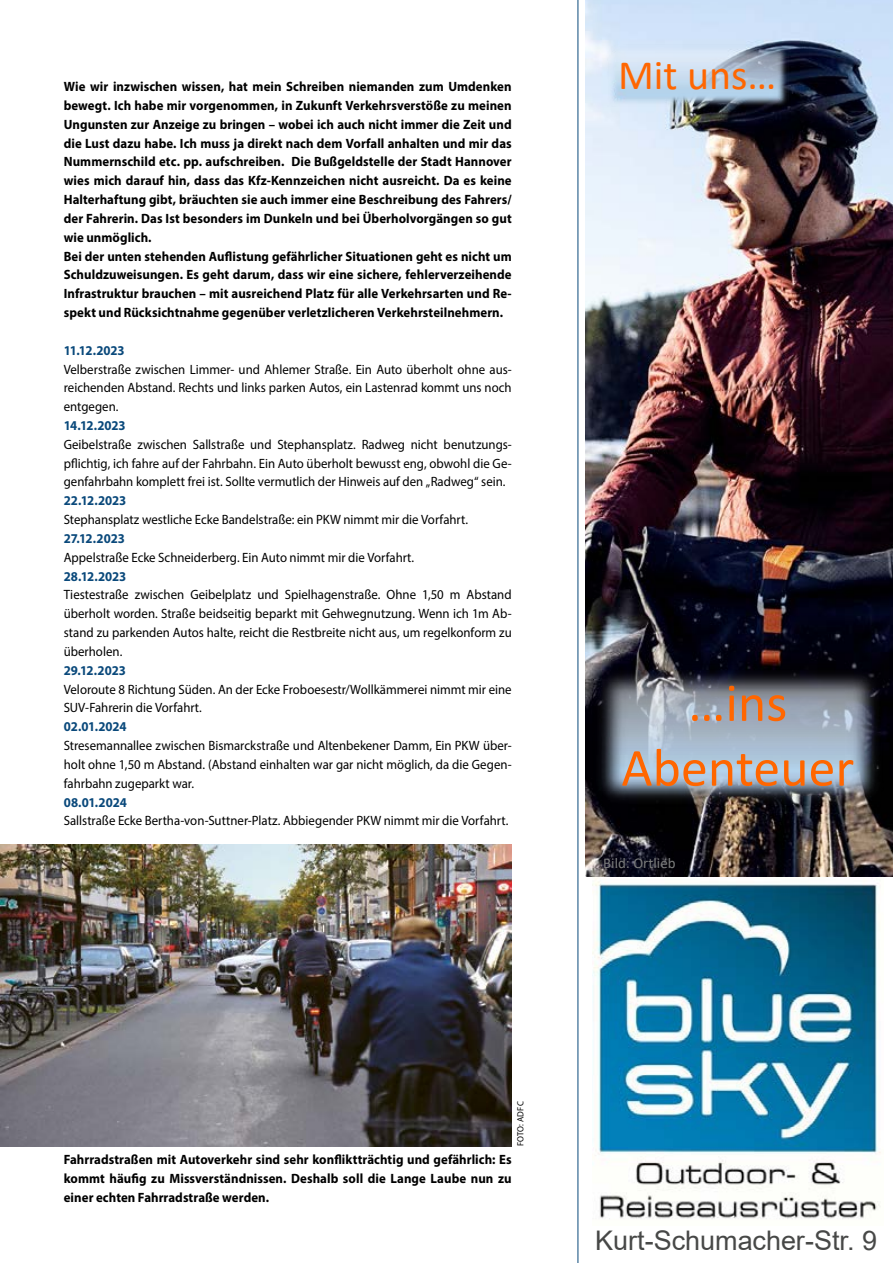
<style>
.page{position:relative;width:893px;height:1263px;background:#fff}
.page>*{position:absolute;margin:0;border:0;box-sizing:border-box;transform-origin:0 0}
.t1{font:54px/64.8px "Calibri";color:#f60;text-align:center}
.t2{font:42px "Calibri";color:#f60}
.t3{font:27px "Arial";color:#474847}
.t4{font:15px "Calibri";color:#7b7c7c}
.HannoRad_Grundtext{font:13.5px/18.9px "Myriad Pro";color:#000;text-align:justify;scale:.95 1}
.BU_9pt_Bold{font:700 13.5px/18.9px "Myriad Pro";letter-spacing:.005em;color:#000;text-align:justify;scale:.95 1}
.BU_9pt_Bold-2{font:700 13.5px "Myriad Pro";letter-spacing:-.01em;color:#0a497b;scale:.95 1}
.Fotozeile{font:9px "Myriad Pro";letter-spacing:.025em;color:#000;scale:.95 1}
</style>
<div class="page">
<img style="left:592px;top:878px;width:289px;height:341px">
<img style="left:585px;top:0;width:308px;height:877px">
<img style="left:607px;top:44px;width:182px;height:62px">
<img style="left:592px;top:664px;width:291px;height:142px">
<hr style="left:578px;top:0;width:1px;height:1263px;background:#0a497b">
<img style="left:0;top:844px;width:512px;height:302px">
<p class="BU_9pt_Bold" style="left:64px;top:77px;width:473px">Wie wir inzwischen wissen, hat mein Schreiben niemanden zum Umdenken bewegt. Ich habe mir vorgenommen, in Zukunft Verkehrsverstöße zu meinen Ungunsten zur Anzeige zu bringen – wobei ich auch nicht immer die Zeit und die Lust dazu habe. Ich muss ja direkt nach dem Vorfall anhalten und mir das Nummernschild etc. pp. aufschreiben. Die Bußgeldstelle der Stadt Hannover wies mich darauf hin, dass das Kfz-Kennzeichen nicht ausreicht. Da es keine Halterhaftung gibt, bräuchten sie auch immer eine Beschreibung des Fahrers/ der Fahrerin. Das Ist besonders im Dunkeln und bei Überholvorgängen so gut wie unmöglich.</p>
<p class="BU_9pt_Bold" style="left:64px;top:246px;width:473px">Bei der unten stehenden Auflistung gefährlicher Situationen geht es nicht um Schuldzuweisungen. Es geht darum, dass wir eine sichere, fehlerverzeihende Infrastruktur brauchen – mit ausreichend Platz für alle Verkehrsarten und Re&shy;spekt und Rücksichtnahme gegenüber verletzlicheren Verkehrsteilnehmern.</p>
<p class="BU_9pt_Bold-2" style="left:64px;top:341px;width:66px">11.12.2023</p>
<p class="HannoRad_Grundtext" style="left:64px;top:359px;width:473px">Velberstraße zwischen Limmer- und Ahlemer Straße. Ein Auto überholt ohne aus&shy;reichenden Abstand. Rechts und links parken Autos, ein Lastenrad kommt uns noch entgegen.</p>
<p class="BU_9pt_Bold-2" style="left:64px;top:417px;width:67px">14.12.2023</p>
<p class="HannoRad_Grundtext" style="left:64px;top:435px;width:473px">Geibelstraße zwischen Sallstraße und Stephansplatz. Radweg nicht benutzungs&shy;pflichtig, ich fahre auf der Fahrbahn. Ein Auto überholt bewusst eng, obwohl die Ge&shy;genfahrbahn komplett frei ist. Sollte vermutlich der Hinweis auf den „Radweg“ sein.</p>
<p class="BU_9pt_Bold-2" style="left:64px;top:492px;width:67px">22.12.2023</p>
<p class="HannoRad_Grundtext" style="left:64px;top:510px;width:427px">Stephansplatz westliche Ecke Bandelstraße: ein PKW nimmt mir die Vorfahrt.</p>
<p class="BU_9pt_Bold-2" style="left:64px;top:530px;width:66px">27.12.2023</p>
<p class="HannoRad_Grundtext" style="left:64px;top:548px;width:370px">Appelstraße Ecke Schneiderberg. Ein Auto nimmt mir die Vorfahrt.</p>
<p class="BU_9pt_Bold-2" style="left:64px;top:567px;width:67px">28.12.2023</p>
<p class="HannoRad_Grundtext" style="left:64px;top:585px;width:473px">Tiestestraße zwischen Geibelplatz und Spielhagenstraße. Ohne 1,50 m Abstand überholt worden. Straße beidseitig beparkt mit Gehwegnutzung. Wenn ich 1m Ab&shy;stand zu parkenden Autos halte, reicht die Restbreite nicht aus, um regelkonform zu überholen.</p>
<p class="BU_9pt_Bold-2" style="left:64px;top:661px;width:67px">29.12.2023</p>
<p class="HannoRad_Grundtext" style="left:64px;top:679px;width:473px">Veloroute 8 Richtung Süden. An der Ecke Froboesestr/Wollkämmerei nimmt mir eine<br>SUV-Fahrerin die Vorfahrt.</p>
<p class="BU_9pt_Bold-2" style="left:64px;top:718px;width:68px">02.01.2024</p>
<p class="HannoRad_Grundtext" style="left:64px;top:736px;width:473px">Stresemannallee zwischen Bismarckstraße und Altenbekener Damm, Ein PKW über&shy;holt ohne 1,50 m Abstand. (Abstand einhalten war gar nicht möglich, da die Gegen&shy;fahrbahn zugeparkt war.</p>
<p class="BU_9pt_Bold-2" style="left:64px;top:793px;width:68px">08.01.2024</p>
<p class="HannoRad_Grundtext" style="left:64px;top:811px;width:469px">Sallstraße Ecke Bertha-von-Suttner-Platz. Abbiegender PKW nimmt mir die Vorfahrt.</p>
<p class="t2" style="left:618px;top:46px;width:160px">Mit uns…</p>
<p class="t1" style="left:621px;top:669px;width:234px">…ins<br>Abenteuer</p>
<p class="t4" style="left:603px;top:853px;width:74px">Bild: Ortlieb</p>
<p class="Fotozeile" style="left:515px;top:1146px;width:49px;rotate:-90deg">FOTO: ADFC</p>
<p class="BU_9pt_Bold" style="left:64px;top:1150px;width:473px">Fahrradstraßen mit Autoverkehr sind sehr konfliktträchtig und gefährlich: Es kommt häufig zu Missverständnissen. Deshalb soll die Lange Laube nun zu einer echten Fahrradstraße werden.</p>
<p class="t3" style="left:595px;top:1222px;width:284px">Kurt-Schumacher-Str. 9</p>
</div>
